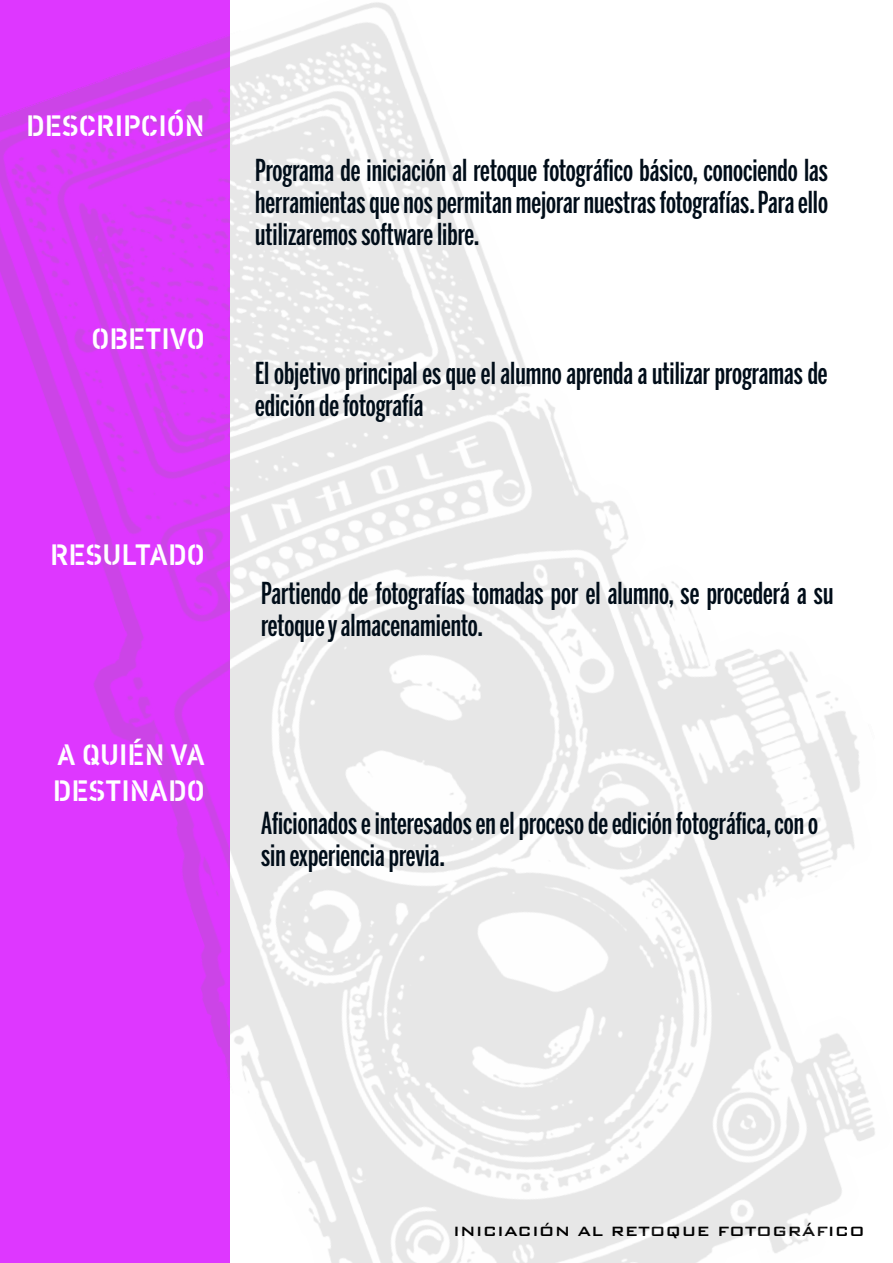
<style>
.page{position:relative;width:893px;height:1263px;background:#fff}
.page>*{position:absolute;margin:0;border:0;box-sizing:border-box;transform-origin:0 0}
.t1{font:500 30px/32.1px "Benton Sans Extra Comp";color:#000d19}
.t2{font:30px/36.8px "Vtg Stencil DIN";color:#fff}
.t3{font:500 18px "Bank Gothic BT";color:#000}
</style>
<div class="page">
<img style="left:0;top:0;width:875px;height:1263px">
<p class="t2" style="left:26px;top:109px;width:180px">DESCRIPCIÓN</p>
<p class="t2" style="left:91px;top:322px;width:115px">OBETIVO</p>
<p class="t2" style="left:50px;top:538px;width:156px">RESULTADO</p>
<p class="t2" style="left:53px;top:738px;width:154px">A QUIÉN VA<br>DESTINADO</p>
<p class="t1" style="left:255px;top:157px;width:574px;text-align:justify">Programa de iniciación al retoque fotográfico básico, conociendo las herramientas que nos permitan mejorar nuestras fotografías.Para ello utilizaremos software libre.</p>
<p class="t1" style="left:255px;top:359px;width:574px">El objetivo principal es que el alumno aprenda a utilizar programas de edición de fotografía</p>
<p class="t1" style="left:261px;top:580px;width:574px">Partiendo de fotografías tomadas por el alumno, se procederá a su retoque y almacenamiento.</p>
<p class="t1" style="left:261px;top:809px;width:559px">Aficionados e interesados en el proceso de edición fotográfica,con o sin experiencia previa.</p>
<p class="t3" style="left:453px;top:1222px;width:413px">INICIACIÓN AL RETOQUE FOTOGRÁFICO</p>
</div>
